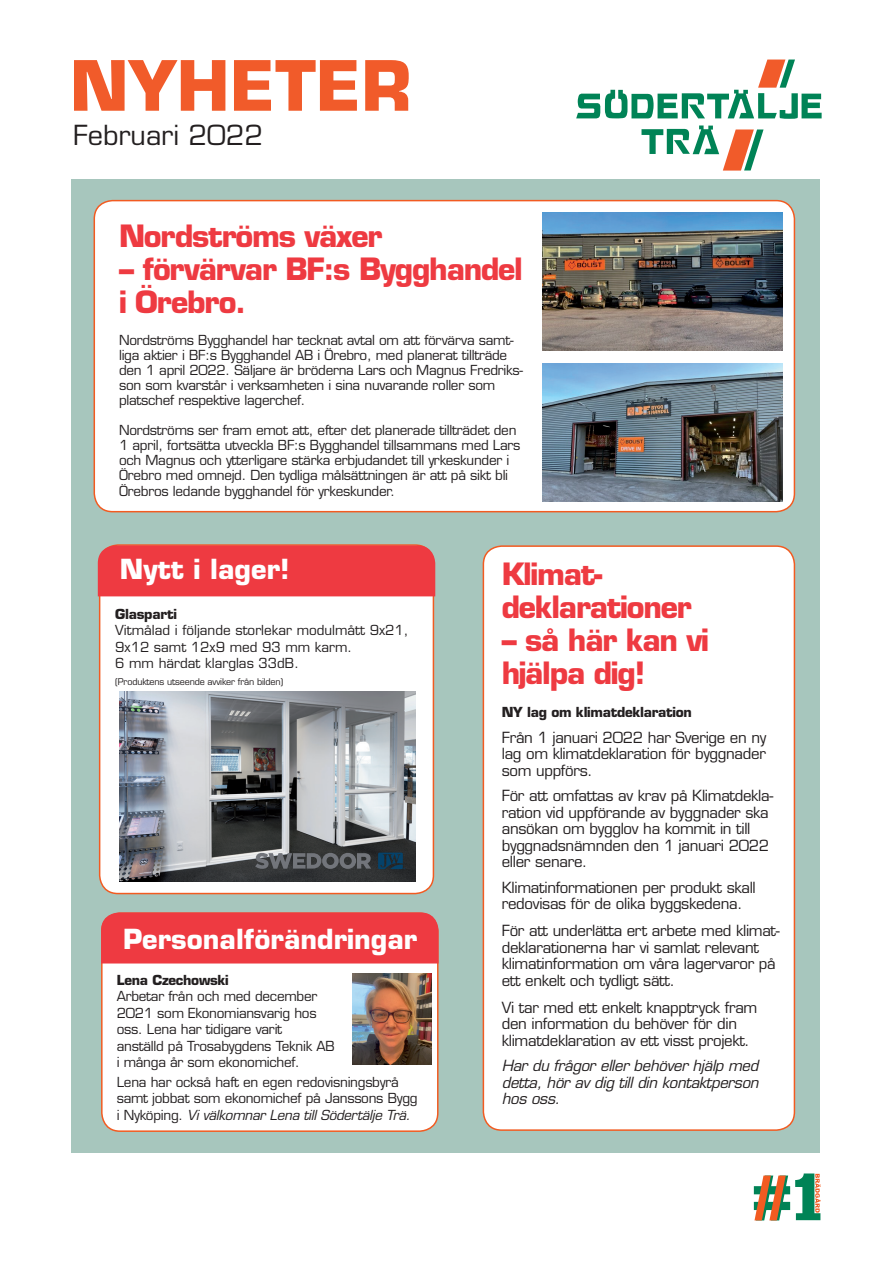
<style>
.page{position:relative;width:893px;height:1263px;background:#fff}
.page>*{position:absolute;margin:0;border:0;box-sizing:border-box;transform-origin:0 0}
.t1{font:700 67.5px "Eurostile";color:#f15b2a}
.t2{font:700 30px/33px "Eurostile LT";letter-spacing:-.04em;color:#ee3a41}
.t3{font:700 27px "Eurostile";color:#fff}
.t4{font:27px "Eurostile";color:#231f20}
.t5{font:15px/16.5px "Eurostile LT";letter-spacing:-.02em;color:#231f20}
.t6{font:italic 15px/16.5px "Eurostile LT";letter-spacing:-.02em;color:#231f20;text-align:justify}
.t7{font:13.5px/15px "Eurostile LT";letter-spacing:-.02em;color:#231f20}
.t8{font:13.5px/16.5px "Eurostile LT";color:#231f20}
.t9{font:700 13.5px "Eurostile LT";letter-spacing:-.02em;color:#231f20}
.t10{font:9px "Eurostile LT";letter-spacing:-.02em;color:#231f20}
.s1{font-style:italic}
</style>
<div class="page">
<div style="left:71px;top:179px;width:748px;height:973px;background:#a7c6bd"></div>
<svg style="left:754px;top:1173px;width:67px;height:47px"></svg>
<svg style="left:641px;top:125px;width:122px;height:46px"></svg>
<svg style="left:576px;top:60px;width:246px;height:59px"></svg>
<div style="left:102px;top:913px;width:336px;height:218px;background:#fff;border-radius:18px"></div>
<div style="left:101px;top:912px;width:338px;height:220px;border:2px solid #f25b21;border-radius:18px"></div>
<div style="left:94px;top:201px;width:700px;height:311px;background:#fff;border-radius:18px"></div>
<div style="left:94px;top:200px;width:701px;height:312px;border:2px solid #f25b21;border-radius:18px"></div>
<div style="left:483px;top:546px;width:311px;height:584px;background:#fff;border-radius:18px"></div>
<div style="left:483px;top:545px;width:312px;height:586px;border:2px solid #f25b21;border-radius:18px"></div>
<img style="left:543px;top:213px;width:240px;height:138px">
<img style="left:543px;top:364px;width:240px;height:138px">
<img style="left:353px;top:974px;width:78px;height:91px">
<div style="left:101px;top:912px;width:338px;height:51px;background:#ee3a41"></div>
<div style="left:100px;top:545px;width:333px;height:348px;background:#fff;border-radius:18px"></div>
<div style="left:99px;top:544px;width:335px;height:350px;border:2px solid #f25b21;border-radius:18px"></div>
<div style="left:98px;top:545px;width:337px;height:51px;background:#ee3a41"></div>
<img style="left:120px;top:691px;width:295px;height:191px">
<svg style="left:378px;top:853px;width:27px;height:16px"></svg>
<svg style="left:255px;top:853px;width:116px;height:16px;background:#5d5f63"></svg>
<h1 class="t1" style="left:70px;top:44px;width:343px">NYHETER</h1>
<h3 class="t4" style="left:73px;top:119px;width:191px">Februari 2022</h3>
<h2 class="t2" style="left:119px;top:220px;width:265px">Nordströms växer</h2>
<h2 class="t2" style="left:119px;top:253px;width:405px">– förvärvar BF:s Bygghandel i Örebro.</h2>
<p class="t7" style="left:119px;top:332px;width:405px">Nordströms Bygghandel har tecknat avtal om att förvärva samt&shy;liga aktier i BF:s Bygghandel AB i Örebro, med planerat tillträde den 1 april 2022. Säljare är bröderna Lars och Magnus Fredriks&shy;son som kvarstår i verksamheten i sina nuvarande roller som platschef respektive lagerchef.</p>
<p class="t7" style="left:119px;top:422px;width:403px">Nordströms ser fram emot att, efter det planerade tillträdet den 1 april, fortsätta utveckla BF:s Bygghandel tillsammans med Lars och Magnus och ytterligare stärka erbjudandet till yrkeskunder i Örebro med omnejd. Den tydliga målsättningen är att på sikt bli</p>
<p class="t7" style="left:119px;top:484px;width:278px">Örebros ledande bygghandel för yrkeskunder.</p>
<h3 class="t3" style="left:120px;top:552px;width:171px">Nytt i lager!</h3>
<h2 class="t2" style="left:502px;top:558px;width:192px">Klimat&shy;deklarationer</h2>
<h2 class="t2" style="left:502px;top:624px;width:209px">– så här kan vi hjälpa dig!</h2>
<p class="t9" style="left:502px;top:704px;width:192px">NY lag om klimatdeklaration</p>
<p class="t5" style="left:502px;top:729px;width:266px;text-align:justify">Från 1 januari 2022 har Sverige en ny lag om klimatdeklaration för byggnader som uppförs.</p>
<p class="t5" style="left:502px;top:788px;width:273px">För att omfattas av krav på Klimatdekla&shy;ration vid uppförande av byggnader ska ansökan om bygglov ha kommit in till byggnadsnämnden den 1 januari 2022 eller senare.</p>
<p class="t5" style="left:502px;top:879px;width:256px">Klimatinformationen per produkt skall redovisas för de olika byggskedena.</p>
<p class="t5" style="left:502px;top:923px;width:279px">För att underlätta ert arbete med klimat&shy;deklarationerna har vi samlat relevant klimatinformation om våra lagervaror på ett enkelt och tydligt sätt.</p>
<p class="t5" style="left:502px;top:999px;width:257px">Vi tar med ett enkelt knapptryck fram den information du behöver för din klimatdeklaration av ett visst projekt.</p>
<p class="t6" style="left:502px;top:1058px;width:258px">Har du frågor eller behöver hjälp med detta, hör av dig till din kontaktperson hos oss.</p>
<p class="t9" style="left:115px;top:605px;width:63px">Glasparti</p>
<p class="t8" style="left:115px;top:622px;width:295px">Vitmålad i följande storlekar modulmått 9x21,<br>9x12 samt 12x9 med 93 mm karm.<br>6 mm härdat klarglas 33dB.</p>
<p class="t10" style="left:115px;top:676px;width:170px">(Produktens utseende avviker från bilden)</p>
<h3 class="t3" style="left:123px;top:922px;width:296px">Personalförändringar</h3>
<p class="t9" style="left:117px;top:971px;width:114px">Lena Czechowski</p>
<p class="t7" style="left:117px;top:988px;width:220px;line-height:16.5px">Arbetar från och med december<br>2021 som Ekonomiansvarig hos oss. Lena har tidigare varit<br>anställd på Trosabygdens Teknik AB i många år som ekonomichef.</p>
<p class="t7" style="left:117px;top:1073px;width:302px;line-height:16.5px">Lena har också haft en egen redovisningsbyrå samt jobbat som ekonomichef på Janssons Bygg i Nyköping. <span class="s1">Vi välkomnar Lena till Södertälje Trä.</span></p>
</div>
